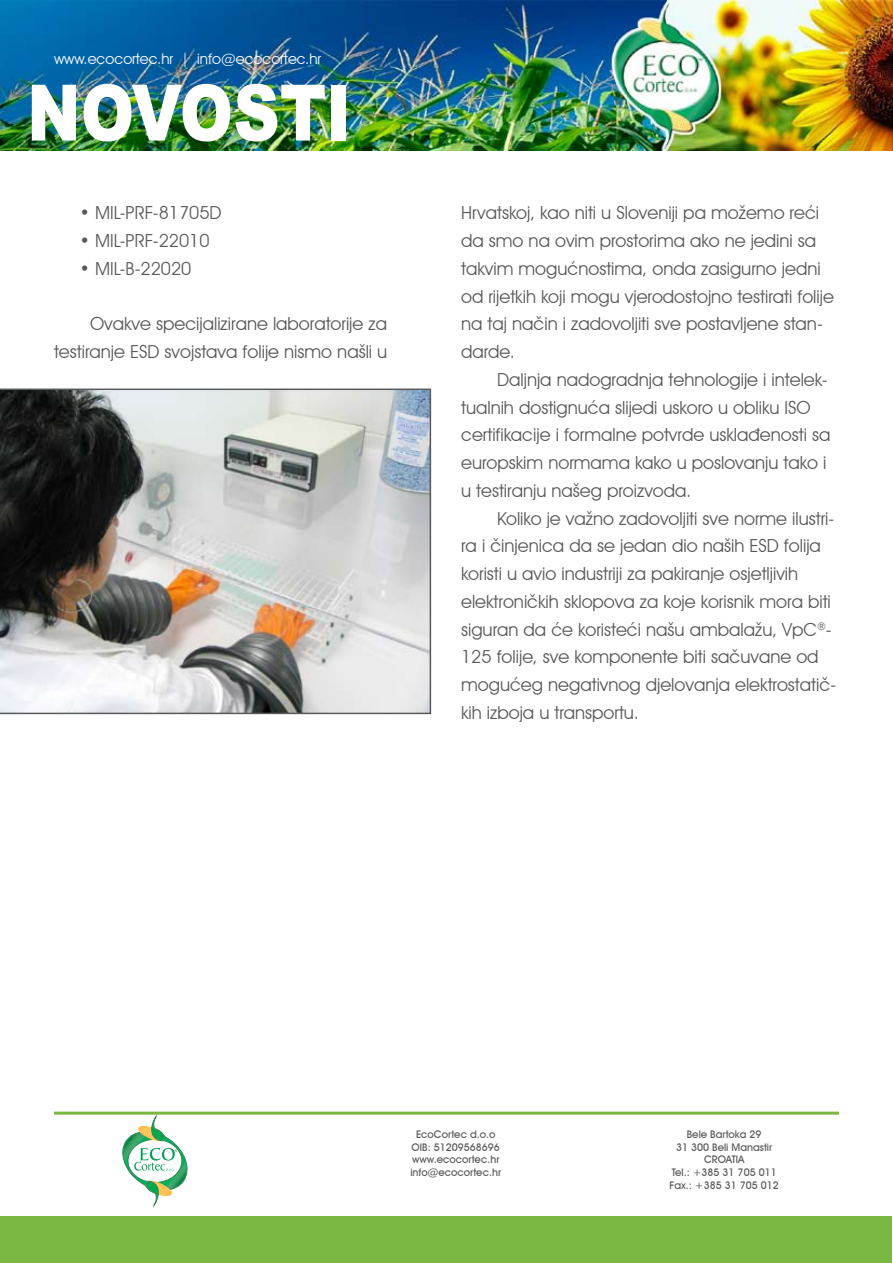
<style>
.page{position:relative;width:893px;height:1263px;background:#fff}
.page>*{position:absolute;margin:0;border:0;box-sizing:border-box;transform-origin:0 0}
.t1{font:900 78px "Arial";color:#fff;scale:.83 1}
.t2{font:18px/27.8px "Avant Garde IT Cby BT";color:#58595b}
.t3{font:14.7px "Avant Garde IT Cby BT";color:#fff}
.t4{font:500 10.5px/12.6px "Avant Garde IT Cby BT";color:#58595b}
</style>
<div class="page">
<img style="left:0;top:0;width:893px;height:150px">
<div style="left:0;top:1217px;width:891px;height:46px;background:#7ab843"></div>
<hr style="left:54px;top:1112px;width:785px;height:3px;background:#7ab843">
<svg style="left:122px;top:1115px;width:66px;height:92px"></svg>
<svg style="left:0;top:388px;width:431px;height:326px;background:#a6a6a3"></svg>
<p class="t3" style="left:54px;top:50px;width:269px">www.ecocortec.hr | info@ecocortec.hr</p>
<h1 class="t1" style="left:27px;top:56px;width:392px">NOVOSTI</h1>
<p class="t2" style="left:80px;top:199px;width:144px">• MIL-PRF-81705D</p>
<p class="t2" style="left:80px;top:227px;width:132px">• MIL-PRF-22010</p>
<p class="t2" style="left:80px;top:254px;width:113px">• MIL-B-22020</p>
<p class="t2" style="left:54px;top:310px;width:335px;text-align:right">Ovakve specijalizirane laboratorije za testiranje ESD svojstava folije nismo našli u</p>
<p class="t2" style="left:461px;top:199px;width:374px">Hrvatskoj, kao niti u Sloveniji pa možemo reći da smo na ovim prostorima ako ne jedini sa takvim mogućnostima, onda zasigurno jedni od rijetkih koji mogu vjerodostojno testirati folije na taj način i zadovoljiti sve postavljene stan&shy;darde.</p>
<p class="t2" style="left:461px;top:365px;width:371px;text-indent:36px">Daljnja nadogradnja tehnologije i intelek&shy;tualnih dostignuća slijedi uskoro u obliku ISO certifikacije i formalne potvrde usklađenosti sa europskim normama kako u poslovanju tako i u testiranju našeg proizvoda.</p>
<p class="t2" style="left:461px;top:504px;width:376px;text-indent:36px">Koliko je važno zadovoljiti sve norme ilustri&shy;ra i činjenica da se jedan dio naših ESD folija koristi u avio industriji za pakiranje osjetljivih elektroničkih sklopova za koje korisnik mora biti siguran da će koristeći našu ambalažu, VpC<sup>®</sup>- 125 folije, sve komponente biti sačuvane od mogućeg negativnog djelovanja elektrostatič&shy;kih izboja u transportu.</p>
<p class="t4" style="left:416px;top:1128px;width:81px">EcoCortec d.o.o</p>
<p class="t4" style="left:687px;top:1128px;width:76px">Bele Bartoka 29</p>
<p class="t4" style="left:412px;top:1140px;width:90px">OIB: 51209568696</p>
<p class="t4" style="left:676px;top:1140px;width:97px">31 300 Beli Manastir</p>
<p class="t4" style="left:412px;top:1153px;width:89px">www.ecocortec.hr</p>
<p class="t4" style="left:704px;top:1153px;width:42px">CROATIA</p>
<p class="t4" style="left:410px;top:1166px;width:92px">info@ecocortec.hr</p>
<p class="t4" style="left:670px;top:1166px;width:111px">Tel.: +385 31 705 011<br>Fax.: +385 31 705 012</p>
</div>
